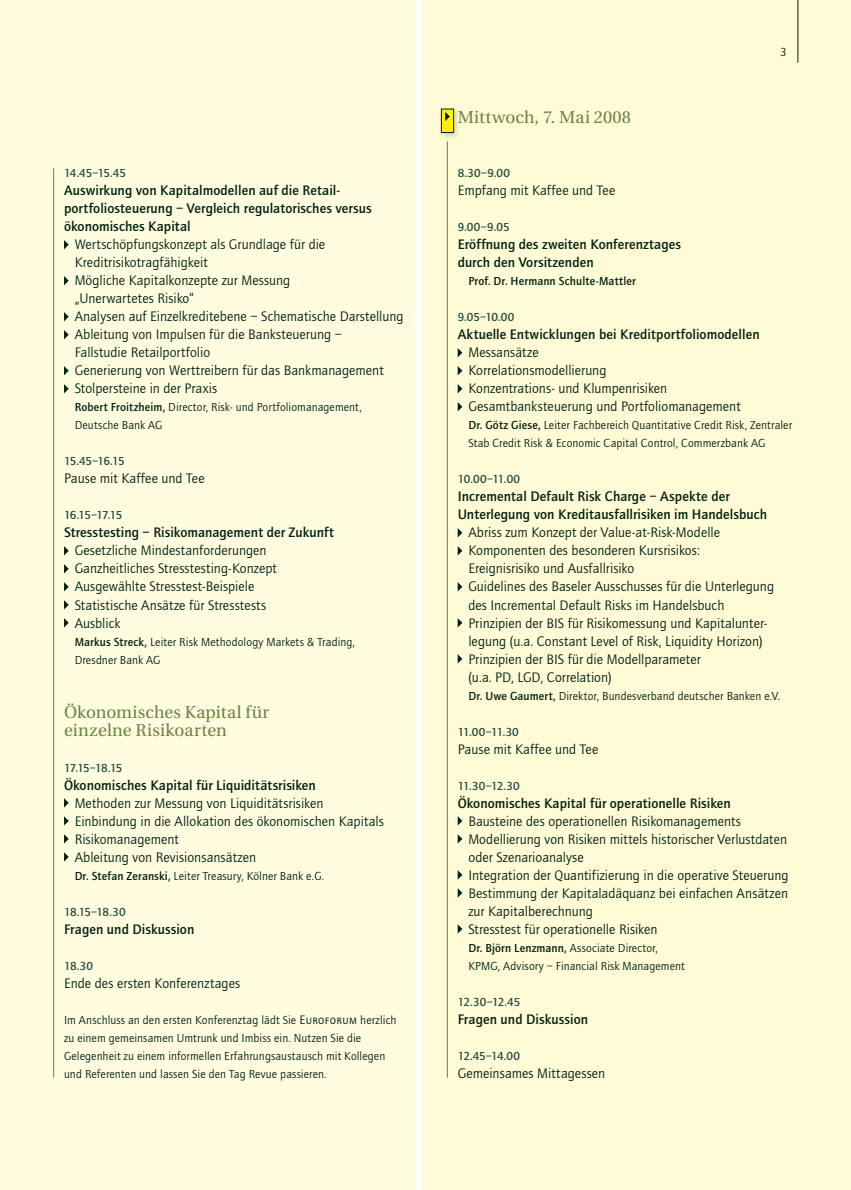
<style>
.page{position:relative;width:851px;height:1190px;background:#fff}
.page>*{position:absolute;margin:0;border:0;box-sizing:border-box;transform-origin:0 0}
.t1{font:17.25px/18px "Utopia";letter-spacing:.005em;color:#698344}
.t2{font:14.25px/18px "Quay Sans EF";color:#002113}
.t3{font:500 14.25px/18px "Quay Sans EF";letter-spacing:.005em;color:#002113}
.t4{font:12px/18px "Quay Sans EF";letter-spacing:.01em;color:#002113}
.t5{font:500 12px "Quay Sans EF";letter-spacing:-.05em;color:#224e3f}
.t6{font:500 12px "Quay Sans EF";letter-spacing:.01em;color:#002113}
.s1{font-weight:500}
.s2{font-family:"Quay Sans EF Book SC";font-size:12.75px}
</style>
<div class="page">
<div style="left:421px;top:0;width:429px;height:1190px;background:#fffbd6"></div>
<div style="left:0;top:0;width:415px;height:1190px;background:#fffce0"></div>
<svg style="left:64px;top:240px;width:5px;height:9px"></svg>
<svg style="left:64px;top:276px;width:5px;height:9px"></svg>
<svg style="left:64px;top:312px;width:5px;height:9px"></svg>
<svg style="left:64px;top:330px;width:5px;height:9px"></svg>
<svg style="left:64px;top:366px;width:5px;height:9px"></svg>
<svg style="left:64px;top:384px;width:5px;height:9px"></svg>
<svg style="left:64px;top:546px;width:5px;height:9px"></svg>
<svg style="left:64px;top:564px;width:5px;height:9px"></svg>
<svg style="left:64px;top:582px;width:5px;height:9px"></svg>
<svg style="left:64px;top:600px;width:5px;height:9px"></svg>
<svg style="left:64px;top:618px;width:5px;height:9px"></svg>
<svg style="left:64px;top:798px;width:5px;height:9px"></svg>
<svg style="left:64px;top:816px;width:5px;height:9px"></svg>
<svg style="left:64px;top:834px;width:5px;height:9px"></svg>
<svg style="left:64px;top:852px;width:5px;height:9px"></svg>
<svg style="left:457px;top:348px;width:5px;height:9px"></svg>
<svg style="left:457px;top:366px;width:5px;height:9px"></svg>
<svg style="left:457px;top:384px;width:5px;height:9px"></svg>
<svg style="left:457px;top:402px;width:5px;height:9px"></svg>
<svg style="left:457px;top:528px;width:5px;height:9px"></svg>
<svg style="left:457px;top:546px;width:5px;height:9px"></svg>
<svg style="left:457px;top:582px;width:5px;height:9px"></svg>
<svg style="left:457px;top:618px;width:5px;height:9px"></svg>
<svg style="left:457px;top:654px;width:5px;height:9px"></svg>
<svg style="left:457px;top:816px;width:5px;height:9px"></svg>
<svg style="left:457px;top:834px;width:5px;height:9px"></svg>
<svg style="left:457px;top:870px;width:5px;height:9px"></svg>
<svg style="left:457px;top:888px;width:5px;height:9px"></svg>
<svg style="left:457px;top:924px;width:5px;height:9px"></svg>
<hr style="left:797px;top:0;width:1px;height:63px;background:#002113">
<hr style="left:53px;top:168px;width:1px;height:909px;background:#698344">
<hr style="left:447px;top:141px;width:1px;height:936px;background:#698344">
<div style="left:437px;top:105px;width:24px;height:35px;background:#002113;opacity:.2"></div>
<div style="left:441px;top:109px;width:12px;height:23px;background:#fff101"></div>
<div style="left:441px;top:109px;width:12px;height:24px;border:1px solid #002113"></div>
<svg style="left:445px;top:112px;width:4px;height:9px"></svg>
<p class="t5" style="left:64px;top:167px;width:63px">14.45–15.45</p>
<p class="t3" style="left:64px;top:182px;width:309px">Auswirkung von Kapitalmodellen auf die Retail&shy;portfoliosteuerung – Vergleich regulatorisches versus ökonomisches Kapital</p>
<p class="t2" style="left:75px;top:236px;width:330px">Wertschöpfungskonzept als Grundlage für die Kreditrisikotragfähigkeit<br>Mögliche Kapitalkonzepte zur Messung<br>„Unerwartetes Risiko“<br>Analysen auf Einzelkreditebene – Schematische Darstellung Ableitung von Impulsen für die Banksteuerung –<br>Fallstudie Retailportfolio<br>Generierung von Werttreibern für das Bankmanagement Stolpersteine in der Praxis</p>
<p class="t4" style="left:75px;top:398px;width:288px"><span class="s1">Robert Froitzheim,</span> Director, Risk- und Portfoliomanagement,<br>Deutsche Bank AG</p>
<p class="t5" style="left:64px;top:455px;width:62px">15.45–16.15</p>
<p class="t2" style="left:64px;top:470px;width:142px">Pause mit Kaffee und Tee</p>
<p class="t5" style="left:64px;top:509px;width:60px">16.15–17.15</p>
<p class="t3" style="left:64px;top:524px;width:271px">Stresstesting – Risikomanagement der Zukunft</p>
<p class="t2" style="left:75px;top:542px;width:204px">Gesetzliche Mindestanforderungen<br>Ganzheitliches Stresstesting-Konzept<br>Ausgewählte Stresstest-Beispiele<br>Statistische Ansätze für Stresstests<br>Ausblick</p>
<p class="t4" style="left:75px;top:632px;width:281px"><span class="s1">Markus Streck,</span> Leiter Risk Methodology Markets &amp; Trading,<br>Dresdner Bank AG</p>
<p class="t1" style="left:64px;top:703px;width:207px">Ökonomisches Kapital für einzelne Risikoarten</p>
<p class="t5" style="left:64px;top:761px;width:60px">17.15–18.15</p>
<p class="t3" style="left:64px;top:776px;width:253px">Ökonomisches Kapital für Liquiditätsrisiken</p>
<p class="t2" style="left:75px;top:794px;width:310px">Methoden zur Messung von Liquiditätsrisiken Einbindung in die Allokation des ökonomischen Kapitals Risikomanagement<br>Ableitung von Revisionsansätzen</p>
<p class="t4" style="left:75px;top:866px;width:251px"><span class="s1">Dr. Stefan Zeranski,</span> Leiter Treasury, Kölner Bank e.G.</p>
<p class="t5" style="left:64px;top:905px;width:63px">18.15–18.30</p>
<p class="t3" style="left:64px;top:920px;width:132px">Fragen und Diskussion</p>
<p class="t5" style="left:64px;top:959px;width:30px">18.30</p>
<p class="t2" style="left:64px;top:974px;width:178px">Ende des ersten Konferenztages</p>
<p class="t4" style="left:64px;top:1010px;width:334px">Im Anschluss an den ersten Konferenztag lädt Sie <span class="s2">Euroforum</span> herzlich zu einem gemeinsamen Umtrunk und Imbiss ein. Nutzen Sie die Gelegenheit zu einem informellen Erfahrungsaustausch mit Kollegen und Referenten und lassen Sie den Tag Revue passieren.</p>
<p class="t1" style="left:457px;top:109px;width:175px">Mittwoch, 7. Mai 2008</p>
<p class="t4" style="left:780px;top:44px;width:8px">3</p>
<p class="t5" style="left:457px;top:167px;width:54px">8.30–9.00</p>
<p class="t2" style="left:457px;top:182px;width:159px">Empfang mit Kaffee und Tee</p>
<p class="t5" style="left:457px;top:221px;width:53px">9.00–9.05</p>
<p class="t3" style="left:457px;top:236px;width:225px">Eröffnung des zweiten Konferenztages durch den Vorsitzenden</p>
<p class="t6" style="left:468px;top:275px;width:169px">Prof. Dr. Hermann Schulte-Mattler</p>
<p class="t5" style="left:457px;top:311px;width:58px">9.05–10.00</p>
<p class="t3" style="left:457px;top:326px;width:303px">Aktuelle Entwicklungen bei Kreditportfoliomodellen</p>
<p class="t2" style="left:468px;top:344px;width:274px">Messansätze<br>Korrelationsmodellierung<br>Konzentrations- und Klumpenrisiken<br>Gesamtbanksteuerung und Portfoliomanagement</p>
<p class="t4" style="left:468px;top:416px;width:325px"><span class="s1">Dr. Götz Giese,</span> Leiter Fachbereich Quantitative Credit Risk, Zentraler<br>Stab Credit Risk &amp; Economic Capital Control, Commerzbank AG</p>
<p class="t5" style="left:457px;top:473px;width:64px">10.00–11.00</p>
<p class="t3" style="left:457px;top:488px;width:311px">Incremental Default Risk Charge – Aspekte der<br>Unterlegung von Kreditausfallrisiken im Handelsbuch</p>
<p class="t2" style="left:468px;top:524px;width:307px">Abriss zum Konzept der Value-at-Risk-Modelle Komponenten des besonderen Kursrisikos:<br>Ereignisrisiko und Ausfallrisiko<br>Guidelines des Baseler Ausschusses für die Unterlegung des Incremental Default Risks im Handelsbuch Prinzipien der BIS für Risikomessung und Kapitalunter&shy;legung (u.a. Constant Level of Risk, Liquidity Horizon)<br>Prinzipien der BIS für die Modellparameter<br>(u.a. PD, LGD, Correlation)</p>
<p class="t4" style="left:468px;top:686px;width:313px"><span class="s1">Dr. Uwe Gaumert,</span> Direktor, Bundesverband deutscher Banken e.V.</p>
<p class="t5" style="left:457px;top:725px;width:63px">11.00–11.30</p>
<p class="t2" style="left:457px;top:740px;width:142px">Pause mit Kaffee und Tee</p>
<p class="t5" style="left:457px;top:779px;width:64px">11.30–12.30</p>
<p class="t3" style="left:457px;top:794px;width:274px">Ökonomisches Kapital für operationelle Risiken</p>
<p class="t2" style="left:468px;top:812px;width:321px">Bausteine des operationellen Risikomanagements Modellierung von Risiken mittels historischer Verlustdaten oder Szenarioanalyse<br>Integration der Quantifizierung in die operative Steuerung Bestimmung der Kapitaladäquanz bei einfachen Ansätzen zur Kapitalberechnung<br>Stresstest für operationelle Risiken</p>
<p class="t4" style="left:468px;top:938px;width:218px"><span class="s1">Dr. Björn Lenzmann,</span> Associate Director,<br>KPMG, Advisory – Financial Risk Management</p>
<p class="t5" style="left:457px;top:995px;width:64px">12.30–12.45</p>
<p class="t3" style="left:457px;top:1010px;width:132px">Fragen und Diskussion</p>
<p class="t5" style="left:457px;top:1049px;width:64px">12.45–14.00</p>
<p class="t2" style="left:457px;top:1064px;width:149px">Gemeinsames Mittagessen</p>
</div>
